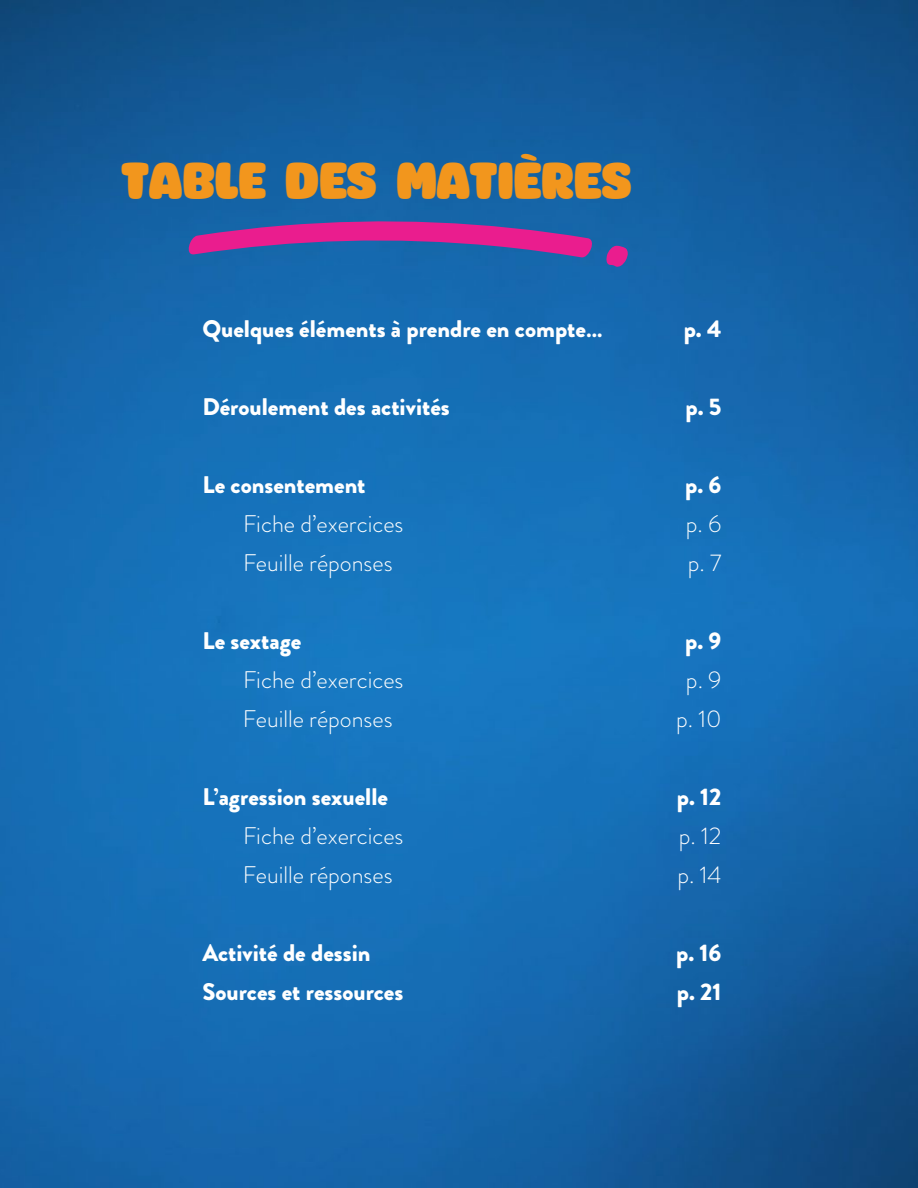
<style>
.page{position:relative;width:918px;height:1188px;background:#fff}
.page>*{position:absolute;margin:0;border:0;box-sizing:border-box;transform-origin:0 0}
.t1{font:48px "Poufcustom";color:#f2961d}
.t2{font:900 24px "Brandon Grotesque";color:#fff}
.t3{font:300 24px "Brandon Grotesque";color:#fff}
</style>
<div class="page">
<img style="left:0;top:0;width:918px;height:1188px">
<svg style="left:184px;top:217px;width:413px;height:42px;background:#73469d"></svg>
<svg style="left:606px;top:246px;width:22px;height:21px"></svg>
<p class="t1" style="left:122px;top:154px;width:512px">TABLE DES MATIÈRES</p>
<p class="t2" style="left:202px;top:312px;width:402px">Quelques éléments à prendre en compte…</p>
<p class="t2" style="left:684px;top:312px;width:39px">p. 4</p>
<p class="t2" style="left:202px;top:390px;width:249px">Déroulement des activités</p>
<p class="t2" style="left:685px;top:390px;width:38px">p. 5</p>
<p class="t2" style="left:202px;top:468px;width:165px">Le consentement</p>
<p class="t2" style="left:685px;top:468px;width:38px">p. 6</p>
<p class="t3" style="left:243px;top:508px;width:162px">Fiche d’exercices</p>
<p class="t3" style="left:686px;top:508px;width:37px">p. 6</p>
<p class="t3" style="left:243px;top:547px;width:151px">Feuille réponses</p>
<p class="t3" style="left:688px;top:547px;width:35px">p. 7</p>
<p class="t2" style="left:202px;top:624px;width:100px">Le sextage</p>
<p class="t2" style="left:685px;top:624px;width:38px">p. 9</p>
<p class="t3" style="left:243px;top:664px;width:162px">Fiche d’exercices</p>
<p class="t3" style="left:686px;top:664px;width:37px">p. 9</p>
<p class="t3" style="left:243px;top:703px;width:151px">Feuille réponses</p>
<p class="t3" style="left:676px;top:703px;width:47px">p. 10</p>
<p class="t2" style="left:202px;top:780px;width:187px">L’agression sexuelle</p>
<p class="t2" style="left:677px;top:780px;width:46px">p. 12</p>
<p class="t3" style="left:243px;top:820px;width:162px">Fiche d’exercices</p>
<p class="t3" style="left:679px;top:820px;width:44px">p. 12</p>
<p class="t3" style="left:243px;top:859px;width:151px">Feuille réponses</p>
<p class="t3" style="left:678px;top:859px;width:45px">p. 14</p>
<p class="t2" style="left:202px;top:936px;width:170px">Activité de dessin</p>
<p class="t2" style="left:676px;top:936px;width:47px">p. 16</p>
<p class="t2" style="left:202px;top:975px;width:202px">Sources et ressources</p>
<p class="t2" style="left:677px;top:975px;width:46px">p. 21</p>
</div>
